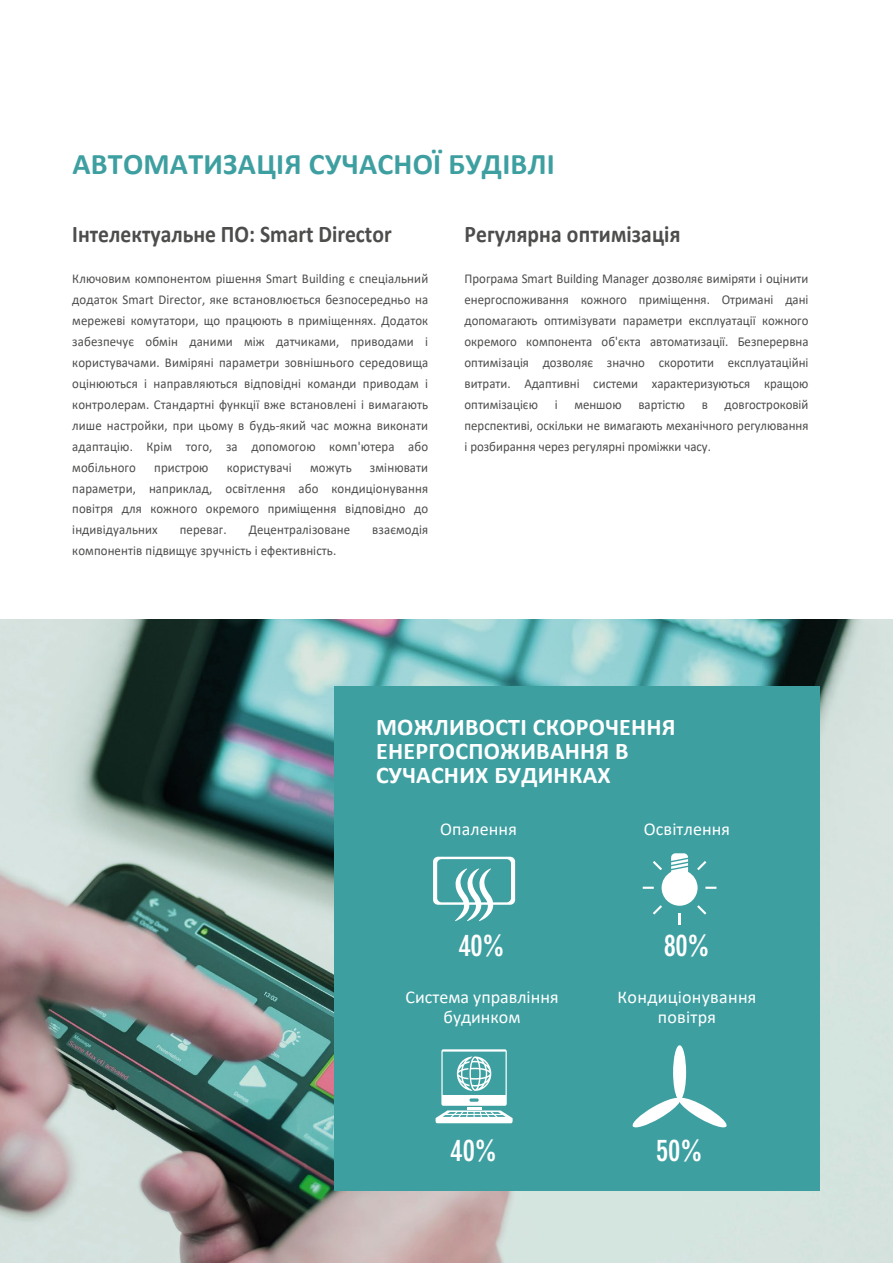
<style>
.page{position:relative;width:893px;height:1263px;background:#fff}
.page>*{position:absolute;margin:0;border:0;box-sizing:border-box;transform-origin:0 0}
.t1{font:700 30px "Calibri";letter-spacing:.005em;color:#3e9fa1}
.t2{font:700 condensed 30px "DIN Neuzeit Grotesk LT Pro";letter-spacing:-.015em;color:#fff}
.t3{font:700 24px/24px "Calibri";letter-spacing:.01em;color:#fff}
.t4{font:700 24px "Calibri";color:#4d4d4c;scale:.9 1}
.t5{font:18px/19.8px "Calibri";letter-spacing:.005em;color:#fff;text-align:center}
.t6{font:13.5px/21px "Calibri";letter-spacing:.01em;color:#4d4d4c;text-align:justify;scale:.95 1}
</style>
<div class="page">
<img style="left:0;top:620px;width:893px;height:643px">
<div style="left:334px;top:686px;width:485px;height:504px;background:#3e9fa1"></div>
<svg style="left:433px;top:857px;width:82px;height:64px"></svg>
<svg style="left:632px;top:1045px;width:95px;height:83px"></svg>
<svg style="left:435px;top:1049px;width:78px;height:74px"></svg>
<svg style="left:643px;top:853px;width:73px;height:71px"></svg>
<h1 class="t1" style="left:72px;top:143px;width:484px">АВТОМАТИЗАЦІЯ СУЧАСНОЇ БУДІВЛІ</h1>
<h2 class="t4" style="left:72px;top:217px;width:356px">Інтелектуальне ПО: Smart Director</h2>
<p class="t6" style="left:72px;top:267px;width:376px">Ключовим компонентом рішення Smart Building є спеціальний додаток Smart Director, яке встановлюється безпосередньо на мережеві комутатори, що працюють в приміщеннях. Додаток забезпечує обмін даними між датчиками, приводами і користувачами. Виміряні параметри зовнішнього середовища оцінюються і направляються відповідні команди приводам і контролерам. Стандартні функції вже встановлені і вимагають лише настройки, при цьому в будь-який час можна виконати адаптацію. Крім того, за допомогою комп'ютера або мобільного</p>
<p class="t6" style="left:72px;top:456px;width:376px;text-indent:298px">змінювати параметри, наприклад, освітлення або кондиціонування повітря для кожного окремого приміщення відповідно до індивідуальних</p>
<p class="t6" style="left:154px;top:456px;width:59px">пристрою</p>
<p class="t6" style="left:227px;top:456px;width:70px">користувачі</p>
<p class="t6" style="left:310px;top:456px;width:45px">можуть</p>
<p class="t6" style="left:180px;top:519px;width:51px">переваг.</p>
<p class="t6" style="left:249px;top:519px;width:108px">Децентралізоване</p>
<p class="t6" style="left:372px;top:519px;width:60px">взаємодія</p>
<p class="t6" style="left:72px;top:540px;width:279px">компонентів підвищує зручність і ефективність.</p>
<h2 class="t4" style="left:465px;top:217px;width:241px">Регулярна оптимізація</h2>
<p class="t6" style="left:465px;top:267px;width:364px">Програма Smart Building Manager дозволяє виміряти і оцінити енергоспоживання кожного приміщення. Отримані дані допомагають оптимізувати параметри експлуатації кожного окремого компонента об'єкта автоматизації. Безперервна оптимізація дозволяє значно скоротити експлуатаційні витрати. Адаптивні системи характеризуються кращою оптимізацією і меншою вартістю в довгостроковій перспективі, оскільки не вимагають механічного регулювання і розбирання через регулярні проміжки часу.</p>
<h2 class="t3" style="left:376px;top:714px;width:301px">МОЖЛИВОСТІ СКОРОЧЕННЯ<br>ЕНЕРГОСПОЖИВАННЯ В<br>СУЧАСНИХ БУДИНКАХ</h2>
<h3 class="t5" style="left:440px;top:818px;width:78px">Опалення</h3>
<h3 class="t5" style="left:644px;top:818px;width:88px">Освітлення</h3>
<h1 class="t2" style="left:459px;top:928px;width:48px">40%</h1>
<h3 class="t5" style="left:405px;top:987px;width:155px">Система управління будинком</h3>
<h1 class="t2" style="left:450px;top:1133px;width:49px">40%</h1>
<h1 class="t2" style="left:664px;top:928px;width:48px">80%</h1>
<h3 class="t5" style="left:618px;top:987px;width:140px">Кондиціонування повітря</h3>
<h1 class="t2" style="left:656px;top:1133px;width:48px">50%</h1>
</div>
